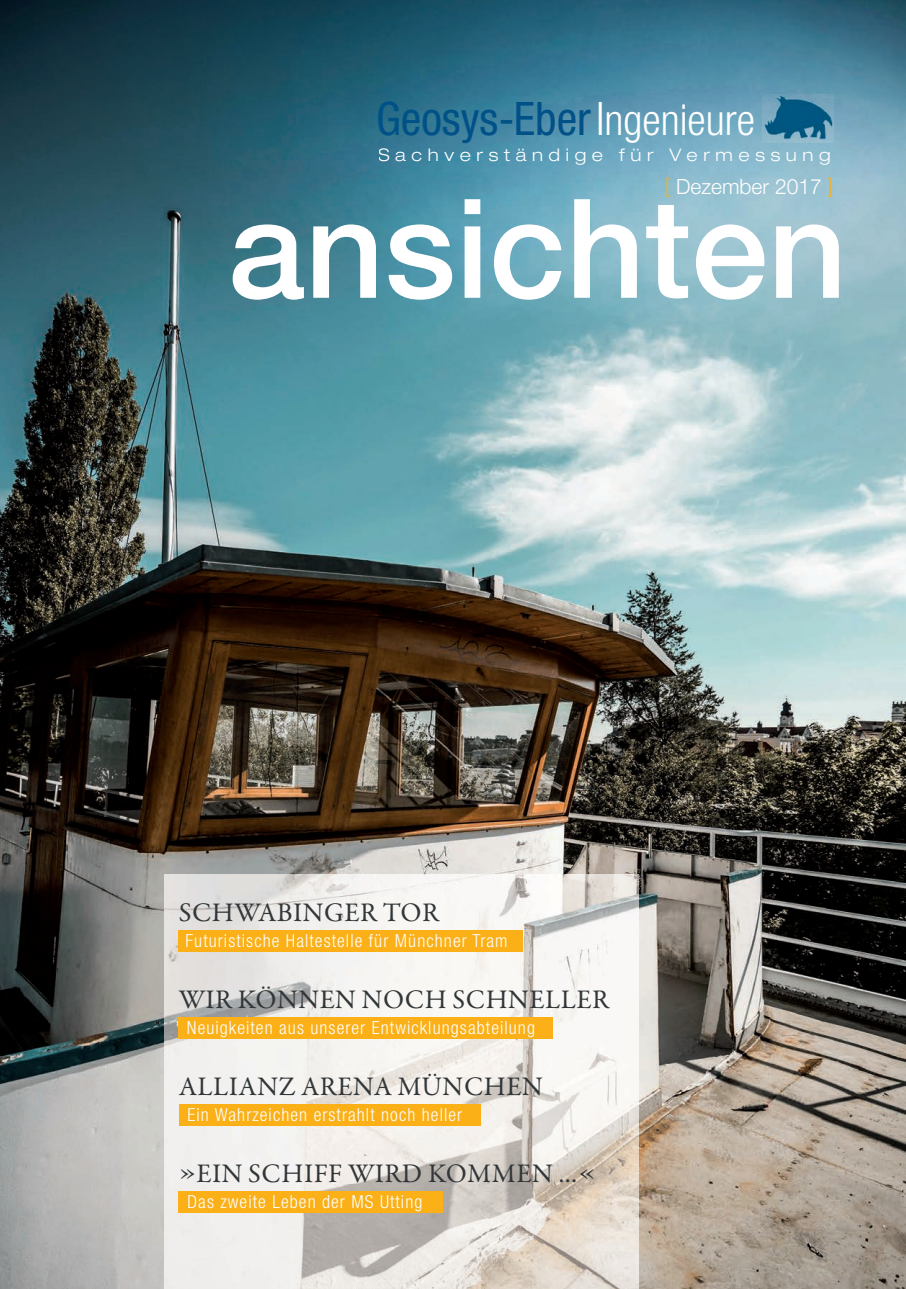
<style>
.page{position:relative;width:906px;height:1289px;background:#fff}
.page>*{position:absolute;margin:0;border:0;box-sizing:border-box;transform-origin:0 0}
.t1{font:condensed 46.2px "Helvetica Neue";color:#005187}
.t2{font:27px "Garamond Premr Pro";letter-spacing:.02em;color:#313638}
.t3{font:300 21px "Helvetica Neue CE";color:#fff}
.t4{font:300 condensed 18px "Helvetica Neue";letter-spacing:.06em;color:#fff}
.t5{font:300 expanded 15px "Helvetica Neue";letter-spacing:.29em;color:#fff}
.s1{font-weight:300;color:#fff}
.s2{font-weight:300;font-size:42.75px;color:#fff}
.s3{color:#fbb018}
</style>
<div class="page">
<img style="left:0;top:0;width:906px;height:1288px">
<svg style="left:233px;top:199px;width:606px;height:101px"></svg>
<img style="left:762px;top:95px;width:71px;height:47px">
<img style="left:165px;top:874px;width:473px;height:414px">
<div style="left:179px;top:1104px;width:301px;height:21px;background:#fbb018"></div>
<div style="left:179px;top:930px;width:344px;height:21px;background:#fbb018"></div>
<div style="left:179px;top:1017px;width:374px;height:22px;background:#fbb018"></div>
<div style="left:179px;top:1191px;width:264px;height:21px;background:#fbb018"></div>
<h1 class="t1" style="left:376px;top:92px;width:380px">Geosys-Eber<span class="s1">I</span><span class="s2">ngenieure</span></h1>
<p class="t5" style="left:378px;top:142px;width:378px">Sachverständige für Vermessung</p>
<p class="t3" style="left:665px;top:174px;width:169px"><span class="s3">[</span> Dezember 2017 <span class="s3">]</span></p>
<h2 class="t2" style="left:179px;top:895px;width:262px">SCHWABINGER TOR</h2>
<p class="t4" style="left:185px;top:930px;width:323px">Futuristische Haltestelle für Münchner Tram</p>
<h2 class="t2" style="left:179px;top:983px;width:432px">WIR KÖNNEN NOCH SCHNELLER</h2>
<p class="t4" style="left:187px;top:1017px;width:349px">Neuigkeiten aus unserer Entwicklungsabteilung</p>
<h2 class="t2" style="left:179px;top:1070px;width:365px">ALLIANZ ARENA MÜNCHEN</h2>
<p class="t4" style="left:187px;top:1104px;width:276px">Ein Wahrzeichen erstrahlt noch heller</p>
<h2 class="t2" style="left:179px;top:1157px;width:419px">»EIN SCHIFF WIRD KOMMEN …«</h2>
<p class="t4" style="left:187px;top:1191px;width:236px">Das zweite Leben der MS Utting</p>
</div>
